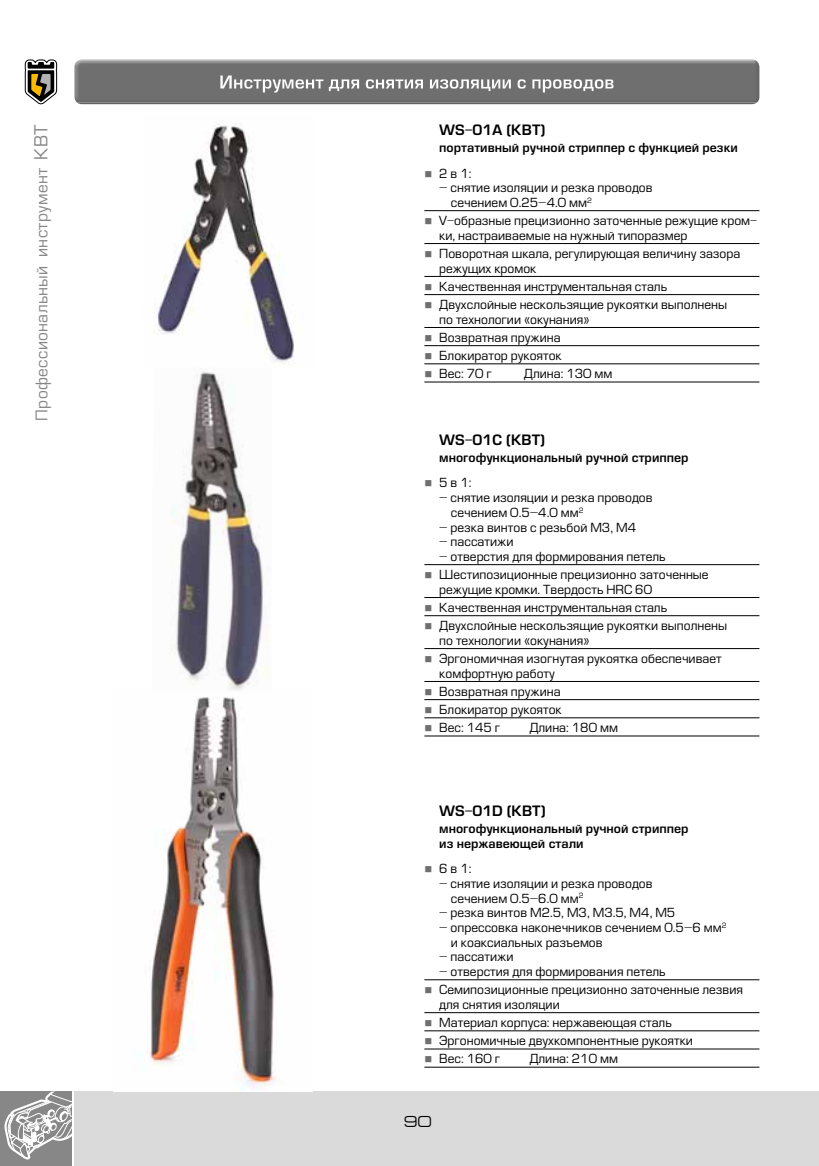
<style>
.page{position:relative;width:819px;height:1166px;background:#fff}
.page>*{position:absolute;margin:0;border:0;box-sizing:border-box;transform-origin:0 0}
.t1{font:15.75px "Europe";letter-spacing:.02em;color:#878787}
.t2{font:15.75px "Europe Ext";color:#000}
.t3{font:14px "Europe Demi";color:#000}
.t4{font:12.25px/14.7px "Europe";color:#000}
.t5{font:12.25px/14.7px "Europe Demi";color:#000}
.t6{font:10.5px "Wingdings";color:#6f6f6f}
.s1{font-size:17.5px}
.s2{color:#6f6f6f}
</style>
<div class="page">
<div style="left:74px;top:1091px;width:745px;height:75px;background:#dadada"></div>
<svg style="left:24px;top:59px;width:33px;height:46px"></svg>
<img style="left:153px;top:123px;width:141px;height:242px">
<img style="left:77px;top:103px;width:679px;height:1px">
<img style="left:74px;top:60px;width:685px;height:43px">
<img style="left:220px;top:75px;width:393px;height:18px">
<hr style="left:424px;top:210px;width:335px;height:1px;background:#000">
<hr style="left:424px;top:243px;width:335px;height:1px;background:#000">
<hr style="left:424px;top:276px;width:335px;height:1px;background:#000">
<hr style="left:424px;top:294px;width:335px;height:1px;background:#000">
<hr style="left:424px;top:327px;width:335px;height:1px;background:#000">
<hr style="left:424px;top:345px;width:335px;height:1px;background:#000">
<hr style="left:424px;top:363px;width:335px;height:1px;background:#000">
<hr style="left:424px;top:382px;width:335px;height:1px;background:#000">
<hr style="left:424px;top:564px;width:335px;height:1px;background:#000">
<hr style="left:424px;top:597px;width:335px;height:1px;background:#000">
<hr style="left:424px;top:615px;width:335px;height:1px;background:#000">
<hr style="left:424px;top:648px;width:335px;height:1px;background:#000">
<hr style="left:424px;top:681px;width:335px;height:1px;background:#000">
<hr style="left:424px;top:699px;width:335px;height:1px;background:#000">
<hr style="left:424px;top:717px;width:335px;height:1px;background:#000">
<hr style="left:424px;top:736px;width:335px;height:1px;background:#000">
<hr style="left:424px;top:979px;width:335px;height:1px;background:#000">
<hr style="left:424px;top:1012px;width:335px;height:1px;background:#000">
<hr style="left:424px;top:1030px;width:335px;height:1px;background:#000">
<hr style="left:424px;top:1048px;width:335px;height:1px;background:#000">
<hr style="left:424px;top:1067px;width:335px;height:1px;background:#000">
<div style="left:0;top:1091px;width:72px;height:75px;background:#878787"></div>
<svg style="left:4px;top:1091px;width:68px;height:69px"></svg>
<img style="left:147px;top:697px;width:128px;height:394px">
<img style="left:170px;top:372px;width:99px;height:318px">
<p class="t1" style="left:33px;top:421px;width:298px;rotate:-90deg">Профессиональный инструмент <span class="s1">КВТ</span></p>
<p class="t3" style="left:439px;top:121px;width:108px">WS-01A (КВТ)</p>
<p class="t5" style="left:439px;top:140px;width:300px">портативный ручной стриппер с функцией резки</p>
<p class="t6" style="left:432px;top:168px;width:12px">■</p>
<p class="t4" style="left:424px;top:166px;width:49px"><span class="s2">■</span> 2 в 1:</p>
<p class="t4" style="left:451px;top:181px;width:203px;text-indent:-12px">– снятие изоляции и резка проводов сечением 0.25–4.0 мм<sup>2</sup></p>
<p class="t4" style="left:439px;top:213px;width:319px;text-indent:-15px"><span class="s2">■</span> V-образные прецизионно заточенные режущие кром&shy;ки, настраиваемые на нужный типоразмер</p>
<p class="t6" style="left:432px;top:249px;width:12px">■</p>
<p class="t4" style="left:439px;top:246px;width:302px;text-indent:-15px"><span class="s2">■</span> Поворотная шкала, регулирующая величину зазора режущих кромок</p>
<p class="t6" style="left:432px;top:281px;width:12px">■</p>
<p class="t4" style="left:424px;top:279px;width:244px"><span class="s2">■</span> Качественная инструментальная сталь</p>
<p class="t6" style="left:432px;top:300px;width:12px">■</p>
<p class="t4" style="left:439px;top:297px;width:289px;text-indent:-15px"><span class="s2">■</span> Двухслойные нескользящие рукоятки выполнены по технологии «окунания»</p>
<p class="t6" style="left:432px;top:332px;width:12px">■</p>
<p class="t4" style="left:424px;top:330px;width:138px"><span class="s2">■</span> Возвратная пружина</p>
<p class="t4" style="left:424px;top:348px;width:139px"><span class="s2">■</span> Блокиратор рукояток</p>
<p class="t4" style="left:424px;top:367px;width:69px"><span class="s2">■</span> Вес: 70 г</p>
<p class="t4" style="left:524px;top:367px;width:90px">Длина: 130 мм</p>
<p class="t3" style="left:439px;top:431px;width:107px">WS-01C (КВТ)</p>
<p class="t5" style="left:439px;top:450px;width:251px">многофункциональный ручной стриппер</p>
<p class="t6" style="left:432px;top:478px;width:12px">■</p>
<p class="t4" style="left:424px;top:476px;width:49px"><span class="s2">■</span> 5 в 1:</p>
<p class="t4" style="left:451px;top:490px;width:203px;text-indent:-12px">– снятие изоляции и резка проводов сечением 0.5–4.0 мм<sup>2</sup></p>
<p class="t4" style="left:439px;top:520px;width:198px">– резка винтов с резьбой М3, М4</p>
<p class="t4" style="left:439px;top:534px;width:76px">– пассатижи</p>
<p class="t4" style="left:439px;top:549px;width:228px">– отверстия для формирования петель</p>
<p class="t6" style="left:432px;top:570px;width:12px">■</p>
<p class="t4" style="left:439px;top:567px;width:271px;text-indent:-15px"><span class="s2">■</span> Шестипозиционные прецизионно заточенные режущие кромки. Твердость HRC 60</p>
<p class="t6" style="left:432px;top:602px;width:12px">■</p>
<p class="t4" style="left:424px;top:600px;width:244px"><span class="s2">■</span> Качественная инструментальная сталь</p>
<p class="t6" style="left:432px;top:621px;width:12px">■</p>
<p class="t4" style="left:439px;top:618px;width:289px;text-indent:-15px"><span class="s2">■</span> Двухслойные нескользящие рукоятки выполнены по технологии «окунания»</p>
<p class="t6" style="left:432px;top:653px;width:12px">■</p>
<p class="t4" style="left:439px;top:651px;width:284px;text-indent:-15px"><span class="s2">■</span> Эргономичная изогнутая рукоятка обеспечивает комфортную работу</p>
<p class="t6" style="left:432px;top:686px;width:12px">■</p>
<p class="t4" style="left:424px;top:684px;width:138px"><span class="s2">■</span> Возвратная пружина</p>
<p class="t6" style="left:432px;top:705px;width:12px">■</p>
<p class="t4" style="left:424px;top:702px;width:139px"><span class="s2">■</span> Блокиратор рукояток</p>
<p class="t4" style="left:424px;top:720px;width:77px"><span class="s2">■</span> Вес: 145 г</p>
<p class="t4" style="left:529px;top:720px;width:90px">Длина: 180 мм</p>
<p class="t3" style="left:439px;top:802px;width:108px">WS-01D (КВТ)</p>
<p class="t5" style="left:439px;top:821px;width:251px">многофункциональный ручной стриппер из нержавеющей стали</p>
<p class="t6" style="left:432px;top:864px;width:12px">■</p>
<p class="t4" style="left:424px;top:861px;width:49px"><span class="s2">■</span> 6 в 1:</p>
<p class="t4" style="left:451px;top:876px;width:203px;text-indent:-12px">– снятие изоляции и резка проводов сечением 0.5–6.0 мм<sup>2</sup></p>
<p class="t4" style="left:439px;top:905px;width:237px">– резка винтов М2.5, М3, М3.5, М4, М5</p>
<p class="t4" style="left:451px;top:920px;width:277px;text-indent:-12px">– опрессовка наконечников сечением 0.5–6 мм<sup>2 </sup>и коаксиальных разъемов</p>
<p class="t4" style="left:439px;top:949px;width:76px">– пассатижи</p>
<p class="t4" style="left:439px;top:964px;width:228px">– отверстия для формирования петель</p>
<p class="t4" style="left:439px;top:982px;width:305px;text-indent:-15px"><span class="s2">■</span> Семипозиционные прецизионно заточенные лезвия для снятия изоляции</p>
<p class="t6" style="left:432px;top:1017px;width:12px">■</p>
<p class="t4" style="left:424px;top:1015px;width:249px"><span class="s2">■</span> Материал корпуса: нержавеющая сталь</p>
<p class="t4" style="left:424px;top:1033px;width:270px"><span class="s2">■</span> Эргономичные двухкомпонентные рукоятки</p>
<p class="t4" style="left:424px;top:1052px;width:77px"><span class="s2">■</span> Вес: 160 г</p>
<p class="t4" style="left:529px;top:1052px;width:90px">Длина: 210 мм</p>
<p class="t2" style="left:404px;top:1113px;width:30px">90</p>
</div>
